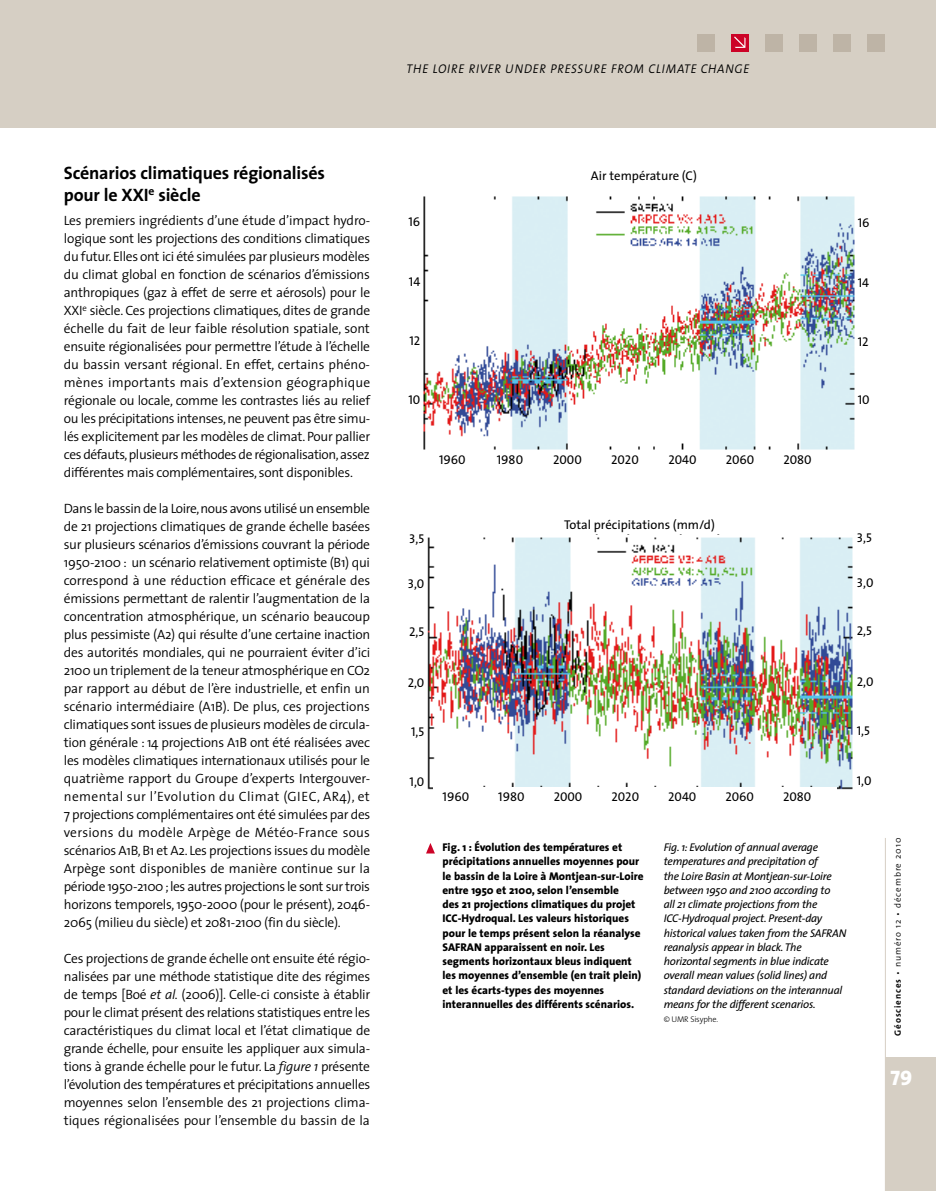
<style>
.page{position:relative;width:936px;height:1191px;background:#fff}
.page>*{position:absolute;margin:0;border:0;box-sizing:border-box;transform-origin:0 0}
.t1{font:21px "The Sans Extra Bold Caps";color:#fff}
.t2{font:700 18px/21.6px "The Sans";letter-spacing:-.01em;color:#000}
.t3{font:italic 16.5px "The Sans Light Caps";color:#000;scale:.9 1}
.t4{font:300 13.5px/18px "The Sans";letter-spacing:-.02em;color:#000;text-align:justify}
.t5{font:12.75px "The Sans Caps";color:#000}
.t6{font:12.75px "The Sans";color:#000}
.t7{font:800 11.25px/14.2px "The Sans";color:#000}
.t8{font:italic 11.25px/14.2px "The Sans";letter-spacing:-.02em;color:#000}
.t9{font:300 9px "The Sans";letter-spacing:.1em;color:#000}
.t10{font:300 8.25px "The Sans";letter-spacing:-.02em;color:#000}
.s1{font-style:italic}
.s2{font-weight:700}
</style>
<div class="page">
<div style="left:0;top:0;width:935px;height:128px;background:#d6cfc4"></div>
<div style="left:885px;top:1057px;width:50px;height:134px;background:#d6cfc4"></div>
<hr style="left:884px;top:838px;width:1px;height:353px;background:#d6cfc4">
<div style="left:765px;top:34px;width:17px;height:17px;background:#beb4a6"></div>
<div style="left:697px;top:34px;width:17px;height:17px;background:#beb4a6"></div>
<svg style="left:731px;top:34px;width:18px;height:18px"></svg>
<div style="left:799px;top:34px;width:17px;height:17px;background:#beb4a6"></div>
<div style="left:833px;top:34px;width:17px;height:17px;background:#beb4a6"></div>
<div style="left:867px;top:34px;width:17px;height:17px;background:#beb4a6"></div>
<img style="left:423px;top:196px;width:432px;height:254px">
<img style="left:427px;top:534px;width:426px;height:256px">
<div style="left:433px;top:787px;width:403px;height:27px;background:#fff"></div>
<svg style="left:426px;top:843px;width:9px;height:10px"></svg>
<p class="t3" style="left:406px;top:53px;width:383px">the loire river under pressure from climate change</p>
<h2 class="t2" style="left:64px;top:162px;width:263px">Scénarios climatiques régionalisés pour le xxi<sup>e</sup> siècle</h2>
<p class="t4" style="left:64px;top:211px;width:308px">Les premiers ingrédients d’une étude d’impact hydro&shy;logique sont les projections des conditions climatiques du futur. Elles ont ici été simulées par plusieurs modèles du climat global en fonction de scénarios d’émissions anthropiques (gaz à effet de serre et aérosols) pour le XXI<sup>e</sup> siècle. Ces projections climatiques, dites de grande échelle du fait de leur faible résolution spatiale, sont ensuite régionalisées pour permettre l’étude à l’échelle du bassin versant régional. En effet, certains phéno&shy;mènes importants mais d’extension géographique régionale ou locale, comme les contrastes liés au relief ou les précipitations intenses, ne peuvent pas être simu&shy;lés explicitement par les modèles de climat. Pour pallier ces défauts, plusieurs méthodes de régionalisation, assez différentes mais complémentaires, sont disponibles.</p>
<p class="t4" style="left:64px;top:499px;width:308px">Dans le bassin de la Loire, nous avons utilisé un ensemble de 21 projections climatiques de grande échelle basées sur plusieurs scénarios d’émissions couvrant la période 1950-2100 : un scénario relativement optimiste (B1) qui correspond à une réduction efficace et générale des émissions permettant de ralentir l’augmentation de la concentration atmosphérique, un scénario beaucoup plus pessimiste (A2) qui résulte d’une certaine inaction des autorités mondiales, qui ne pourraient éviter d’ici 2100 un triplement de la teneur atmosphérique en CO2 par rapport au début de l’ère industrielle, et enfin un scénario intermédiaire (A1B). De plus, ces projections climatiques sont issues de plusieurs modèles de circula&shy;tion générale : 14 projections A1B ont été réalisées avec les modèles climatiques internationaux utilisés pour le quatrième rapport du Groupe d’experts Intergouver&shy;nemental sur l’Evolution du Climat (GIEC, AR4), et 7 projections complémentaires ont été simulées par des versions du modèle Arpège de Météo-France sous scénarios A1B, B1 et A2. Les projections issues du modèle Arpège sont disponibles de manière continue sur la période 1950-2100 ; les autres projections le sont sur trois horizons temporels, 1950-2000 (pour le présent), 2046- 2065 (milieu du siècle) et 2081-2100 (fin du siècle).</p>
<p class="t4" style="left:64px;top:949px;width:308px">Ces projections de grande échelle ont ensuite été régio&shy;nalisées par une méthode statistique dite des régimes de temps [Boé <span class="s1">et al.</span> (2006)]. Celle-ci consiste à établir pour le climat présent des relations statistiques entre les caractéristiques du climat local et l’état climatique de grande échelle, pour ensuite les appliquer aux simula&shy;tions à grande échelle pour le futur. La <span class="s1">figure 1</span> présente l’évolution des températures et précipitations annuelles moyennes selon l’ensemble des 21 projections clima&shy;tiques régionalisées pour l’ensemble du bassin de la</p>
<p class="t6" style="left:591px;top:165px;width:108px">Air température (C)</p>
<p class="t5" style="left:408px;top:211px;width:13px">16</p>
<p class="t5" style="left:857px;top:212px;width:13px">16</p>
<p class="t5" style="left:409px;top:271px;width:13px">14</p>
<p class="t5" style="left:857px;top:272px;width:13px">14</p>
<p class="t5" style="left:409px;top:330px;width:12px">12</p>
<p class="t5" style="left:857px;top:330px;width:12px">12</p>
<p class="t5" style="left:408px;top:388px;width:13px">10</p>
<p class="t5" style="left:857px;top:389px;width:13px">10</p>
<p class="t5" style="left:439px;top:448px;width:28px">1960</p>
<p class="t5" style="left:496px;top:448px;width:28px">1980</p>
<p class="t5" style="left:553px;top:448px;width:30px">2000</p>
<p class="t5" style="left:611px;top:448px;width:29px">2020</p>
<p class="t5" style="left:668px;top:448px;width:30px">2040</p>
<p class="t5" style="left:725px;top:448px;width:30px">2060</p>
<p class="t5" style="left:783px;top:448px;width:30px">2080</p>
<p class="t5" style="left:409px;top:528px;width:17px">3,5</p>
<p class="t5" style="left:407px;top:573px;width:18px">3,0</p>
<p class="t6" style="left:564px;top:514px;width:152px">Total précipitations (mm/d)</p>
<p class="t5" style="left:856px;top:527px;width:17px">3,5</p>
<p class="t5" style="left:856px;top:572px;width:18px">3,0</p>
<p class="t5" style="left:409px;top:621px;width:17px">2,5</p>
<p class="t5" style="left:856px;top:620px;width:17px">2,5</p>
<p class="t5" style="left:407px;top:672px;width:18px">2,0</p>
<p class="t5" style="left:856px;top:671px;width:18px">2,0</p>
<p class="t5" style="left:411px;top:721px;width:15px">1,5</p>
<p class="t5" style="left:856px;top:720px;width:15px">1,5</p>
<p class="t5" style="left:409px;top:771px;width:16px">1,0</p>
<p class="t5" style="left:856px;top:770px;width:16px">1,0</p>
<p class="t5" style="left:442px;top:786px;width:28px">1960</p>
<p class="t5" style="left:498px;top:786px;width:28px">1980</p>
<p class="t5" style="left:553px;top:786px;width:30px">2000</p>
<p class="t5" style="left:611px;top:786px;width:29px">2020</p>
<p class="t5" style="left:668px;top:786px;width:30px">2040</p>
<p class="t5" style="left:725px;top:786px;width:30px">2060</p>
<p class="t5" style="left:783px;top:786px;width:30px">2080</p>
<p class="t7" style="left:442px;top:840px;width:202px">Fig. 1 : Évolution des températures et précipitations annuelles moyennes pour le bassin de la Loire à Montjean-sur-Loire entre 1950 et 2100, selon l’ensemble<br>des 21 projections climatiques du projet ICC-Hydroqual. Les valeurs historiques pour le temps présent selon la réanalyse SAFRAN apparaissent en noir. Les segments horizontaux bleus indiquent les moyennes d’ensemble (en trait plein) et les écarts-types des moyennes interannuelles des différents scénarios.</p>
<p class="t8" style="left:663px;top:840px;width:184px">Fig. 1: Evolution of annual average temperatures and precipitation of<br>the Loire Basin at Montjean-sur-Loire between 1950 and 2100 according to<br>all 21 climate projections from the ICC-Hydroqual project. Present-day historical values taken from the SAFRAN reanalysis appear in black. The horizontal segments in blue indicate overall mean values (solid lines) and standard deviations on the interannual means for the different scenarios.</p>
<p class="t10" style="left:663px;top:1012px;width:56px">© UMR Sisyphe.</p>
<p class="t9" style="left:890px;top:1035px;width:199px;rotate:-90deg"><span class="s2">Géosciences</span> • numéro 12 • décembre 2010</p>
<h1 class="t1" style="left:890px;top:1060px;width:23px">79</h1>
</div>
